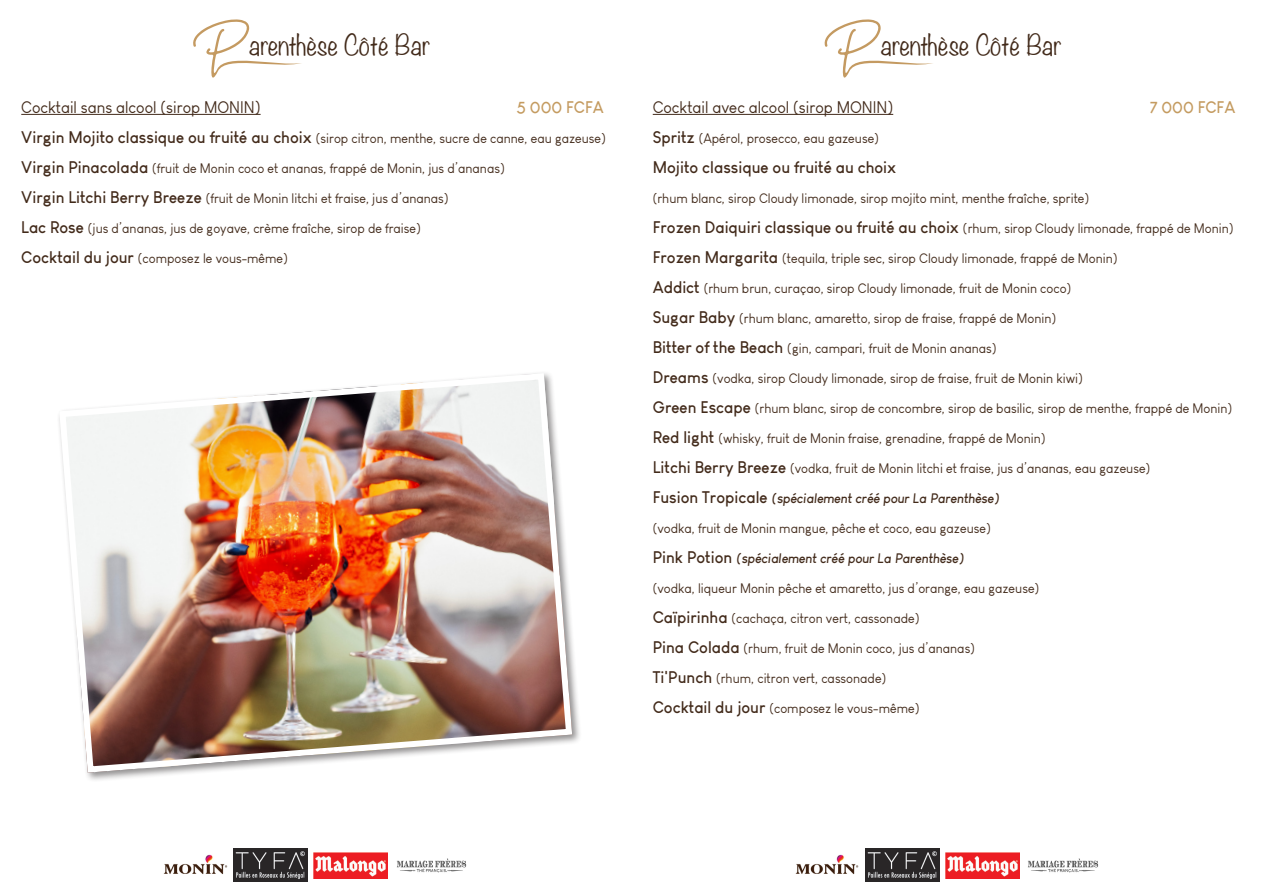
<style>
.page{position:relative;width:1263px;height:893px;background:#fff}
.page>*{position:absolute;margin:0;border:0;box-sizing:border-box;transform-origin:0 0}
.t1{font:300 25.5px "Noteworthy";color:#422a1a;scale:.96 1}
.t2{font:16.5px "Louis George Cafe";color:#422a1a;scale:.95 1}
.t3{font:700 16.5px "Louis George Cafe";color:#422a1a;scale:.95 1}
.t4{font:700 16.5px "Louis George Cafe";color:#c49b60;scale:.95 1}
.t5{font:13.5px "Louis George Cafe";color:#422a1a;scale:.95 1}
.t6{font:italic 700 13.5px "Louis George Cafe";color:#422a1a;scale:.95 1}
.s1{font-weight:700;font-size:16.5px}
.s2{font-style:normal;font-size:16.5px}
</style>
<div class="page">
<svg style="left:824px;top:19px;width:109px;height:59px"></svg>
<hr style="left:653px;top:114px;width:240px;height:1px;background:#422a1a">
<img style="left:945px;top:853px;width:74px;height:26px">
<img style="left:1028px;top:858px;width:71px;height:15px">
<img style="left:795px;top:854px;width:64px;height:21px">
<img style="left:865px;top:849px;width:74px;height:32px">
<svg style="left:193px;top:19px;width:108px;height:59px"></svg>
<hr style="left:21px;top:114px;width:240px;height:1px;background:#422a1a">
<img style="left:314px;top:853px;width:74px;height:26px">
<img style="left:397px;top:858px;width:70px;height:15px">
<img style="left:163px;top:854px;width:65px;height:21px">
<img style="left:234px;top:849px;width:74px;height:32px">
<img style="left:59px;top:373px;width:516px;height:403px">
<p class="t1" style="left:249px;top:22px;width:191px">arenthèse Côté Bar</p>
<p class="t2" style="left:21px;top:97px;width:253px">Cocktail sans alcool (sirop MONIN)</p>
<p class="t4" style="left:517px;top:96px;width:93px">5 000 FCFA</p>
<p class="t5" style="left:21px;top:130px;width:617px"><span class="s1">Virgin Mojito classique ou fruité au choix</span> (sirop citron, menthe, sucre de canne, eau gazeuse)</p>
<p class="t5" style="left:21px;top:160px;width:510px"><span class="s1">Virgin Pinacolada</span> (fruit de Monin coco et ananas, frappé de Monin, jus d’ananas)</p>
<p class="t5" style="left:21px;top:190px;width:451px"><span class="s1">Virgin Litchi Berry Breeze</span> (fruit de Monin litchi et fraise, jus d’ananas)</p>
<p class="t5" style="left:21px;top:220px;width:422px"><span class="s1">Lac Rose</span> (jus d’ananas, jus de goyave, crème fraîche, sirop de fraise)</p>
<p class="t5" style="left:21px;top:250px;width:282px"><span class="s1">Cocktail du jour</span> (composez le vous-même)</p>
<p class="t1" style="left:880px;top:22px;width:191px">arenthèse Côté Bar</p>
<p class="t2" style="left:653px;top:97px;width:255px">Cocktail avec alcool (sirop MONIN)</p>
<p class="t4" style="left:1150px;top:96px;width:91px">7 000 FCFA</p>
<p class="t5" style="left:653px;top:130px;width:240px"><span class="s1">Spritz</span> (Apérol, prosecco, eau gazeuse)</p>
<p class="t3" style="left:653px;top:156px;width:258px">Mojito classique ou fruité au choix</p>
<p class="t5" style="left:653px;top:190px;width:461px">(rhum blanc, sirop Cloudy limonade, sirop mojito mint, menthe fraîche, sprite)</p>
<p class="t5" style="left:653px;top:220px;width:613px"><span class="s1">Frozen Daiquiri classique ou fruité au choix</span> (rhum, sirop Cloudy limonade, frappé de Monin)</p>
<p class="t5" style="left:653px;top:250px;width:491px"><span class="s1">Frozen Margarita</span> (tequila, triple sec, sirop Cloudy limonade, frappé de Monin)</p>
<p class="t5" style="left:653px;top:280px;width:442px"><span class="s1">Addict</span> (rhum brun, curaçao, sirop Cloudy limonade, fruit de Monin coco)</p>
<p class="t5" style="left:653px;top:310px;width:426px"><span class="s1">Sugar Baby</span> (rhum blanc, amaretto, sirop de fraise, frappé de Monin)</p>
<p class="t5" style="left:653px;top:340px;width:363px"><span class="s1">Bitter of the Beach</span> (gin, campari, fruit de Monin ananas)</p>
<p class="t5" style="left:653px;top:370px;width:454px"><span class="s1">Dreams</span> (vodka, sirop Cloudy limonade, sirop de fraise, fruit de Monin kiwi)</p>
<p class="t5" style="left:653px;top:400px;width:612px"><span class="s1">Green Escape</span> (rhum blanc, sirop de concombre, sirop de basilic, sirop de menthe, frappé de Monin)</p>
<p class="t5" style="left:653px;top:430px;width:415px"><span class="s1">Red light</span> (whisky, fruit de Monin fraise, grenadine, frappé de Monin)</p>
<p class="t5" style="left:653px;top:460px;width:525px"><span class="s1">Litchi Berry Breeze</span> (vodka, fruit de Monin litchi et fraise, jus d’ananas, eau gazeuse)</p>
<p class="t6" style="left:653px;top:489px;width:367px"><span class="s2">Fusion Tropicale</span> (spécialement créé pour La Parenthèse)</p>
<p class="t5" style="left:653px;top:520px;width:357px">(vodka, fruit de Monin mangue, pêche et coco, eau gazeuse)</p>
<p class="t6" style="left:653px;top:549px;width:330px"><span class="s2">Pink Potion</span> (spécialement créé pour La Parenthèse)</p>
<p class="t5" style="left:653px;top:580px;width:408px">(vodka, liqueur Monin pêche et amaretto, jus d’orange, eau gazeuse)</p>
<p class="t5" style="left:653px;top:610px;width:282px"><span class="s1">Caïpirinha</span> (cachaça, citron vert, cassonade)</p>
<p class="t5" style="left:653px;top:640px;width:341px"><span class="s1">Pina Colada</span> (rhum, fruit de Monin coco, jus d’ananas)</p>
<p class="t5" style="left:653px;top:670px;width:247px"><span class="s1">Ti'Punch</span> (rhum, citron vert, cassonade)</p>
<p class="t5" style="left:653px;top:700px;width:282px"><span class="s1">Cocktail du jour</span> (composez le vous-même)</p>
</div>
